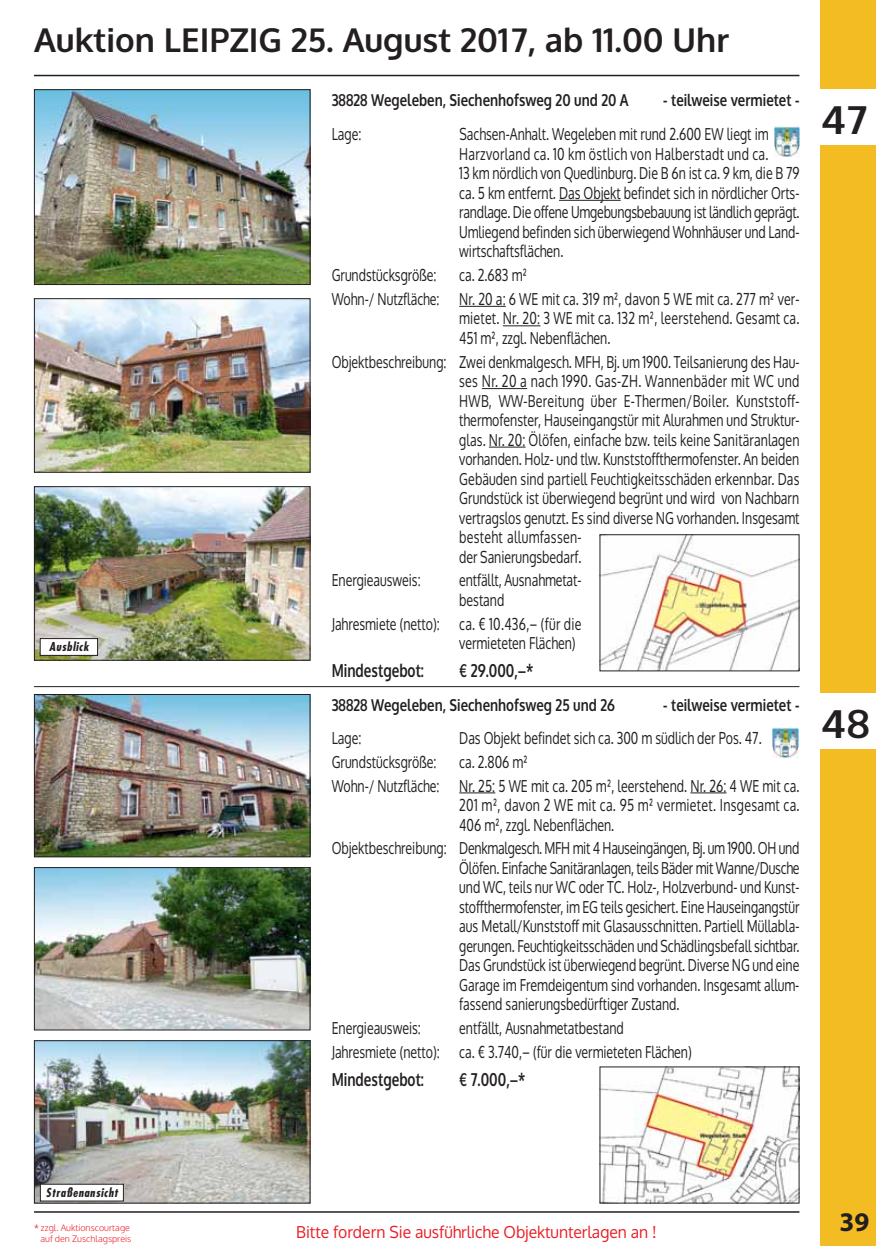
<style>
.page{position:relative;width:876px;height:1246px;background:#fff}
.page>*{position:absolute;margin:0;border:0;box-sizing:border-box;transform-origin:0 0}
.t1{font:700 39px "Oxygen";color:#231f20;scale:1.05 1}
.t2{font:700 33px "Oxygen";color:#231f20}
.t3{font:700 27px "Myriad Pro";color:#231f20}
.t4{font:700 18px "Oxygen";color:#231f20;scale:.75 1}
.t5{font:16.5px/19.5px "Oxygen";color:#231f20;scale:.75 1}
.t6{font:700 16.5px "Oxygen";color:#231f20;scale:.8 1}
.t7{font:16.5px/19.5px "Oxygen";letter-spacing:.02em;color:#231f20;scale:.75 1}
.t8{font:16.5px/19.5px "Oxygen";letter-spacing:.025em;color:#231f20;scale:.75 1}
.t9{font:16.5px "Oxygen";color:#ed1c24;scale:.95 1}
.t10{font:italic 700 condensed 12px "Futura";letter-spacing:.05em;color:#231f20}
.t11{font:300 9px/10.5px "Oxygen";color:#ed1c24;text-align:right}
</style>
<div class="page">
<div style="left:821px;top:0;width:55px;height:1246px;background:#f4bc23"></div>
<hr style="left:34px;top:1211px;width:765px;height:2px;background:#231f20">
<hr style="left:34px;top:75px;width:765px;height:1px;background:#231f20">
<div style="left:816px;top:693px;width:60px;height:55px;background:#fff"></div>
<hr style="left:34px;top:686px;width:765px;height:1px;background:#231f20">
<hr style="left:559px;top:200px;width:62px;height:1px;background:#231f20">
<hr style="left:459px;top:306px;width:47px;height:1px;background:#231f20">
<hr style="left:503px;top:325px;width:37px;height:1px;background:#231f20">
<hr style="left:482px;top:388px;width:45px;height:1px;background:#231f20">
<hr style="left:489px;top:447px;width:36px;height:1px;background:#231f20">
<img style="left:36px;top:91px;width:272px;height:192px">
<div style="left:34px;top:89px;width:276px;height:196px;border:1px solid #231f20"></div>
<img style="left:36px;top:300px;width:272px;height:171px">
<div style="left:34px;top:298px;width:276px;height:175px;border:1px solid #231f20"></div>
<img style="left:36px;top:488px;width:272px;height:171px">
<div style="left:34px;top:486px;width:276px;height:175px;border:1px solid #231f20"></div>
<div style="left:816px;top:89px;width:60px;height:56px;background:#fff"></div>
<hr style="left:459px;top:792px;width:36px;height:1px;background:#231f20">
<hr style="left:690px;top:792px;width:36px;height:1px;background:#231f20">
<img style="left:36px;top:696px;width:272px;height:159px">
<div style="left:34px;top:694px;width:276px;height:163px;border:1px solid #231f20"></div>
<img style="left:36px;top:869px;width:272px;height:159px">
<div style="left:34px;top:867px;width:276px;height:163px;border:1px solid #231f20"></div>
<img style="left:36px;top:1042px;width:272px;height:159px">
<div style="left:34px;top:1040px;width:276px;height:163px;border:1px solid #231f20"></div>
<img style="left:602px;top:536px;width:195px;height:133px">
<div style="left:600px;top:534px;width:199px;height:137px;border:1px solid #231f20"></div>
<img style="left:774px;top:126px;width:26px;height:30px">
<div style="left:767px;top:726px;width:32px;height:32px;background:linear-gradient(to bottom,#fff,#fff)"></div>
<img style="left:773px;top:727px;width:25px;height:30px">
<div style="left:40px;top:638px;width:58px;height:17px;background:#fff"></div>
<div style="left:40px;top:638px;width:58px;height:18px;border:1px solid #231f20"></div>
<div style="left:40px;top:1184px;width:83px;height:17px;background:#fff"></div>
<div style="left:40px;top:1184px;width:84px;height:17px;border:1px solid #231f20"></div>
<img style="left:602px;top:1068px;width:195px;height:133px">
<h2 class="t2" style="left:34px;top:28px;width:697px">Auktion LEIPZIG 25. August 2017, ab 11.00 Uhr</h2>
<p class="t10" style="left:49px;top:642px;width:41px">Ausblick</p>
<p class="t6" style="left:332px;top:94px;width:373px">38828 Wegeleben, Siechenhofsweg 20 und 20 A</p>
<p class="t6" style="left:663px;top:94px;width:172px">- teilweise vermietet -</p>
<p class="t5" style="left:332px;top:126px;width:41px">Lage:</p>
<p class="t5" style="left:459px;top:126px;width:455px">Sachsen-Anhalt. Wegeleben mit rund 2.600 EW liegt im Harzvorland ca. 10 km östlich von Halberstadt und ca.<br>13 km nördlich von Quedlinburg. Die B 6n ist ca. 9 km, die B 79 ca. 5 km entfernt. Das Objekt befindet sich in nördlicher Orts&shy;randlage. Die offene Umgebungsbebauung ist ländlich geprägt.<br>Umliegend befinden sich überwiegend Wohnhäuser und Land&shy;wirtschaftsflächen.</p>
<p class="t5" style="left:332px;top:267px;width:141px">Grundstücksgröße:</p>
<p class="t5" style="left:332px;top:265px;width:625px;line-height:23.7px;text-indent:128px">ca. 2.683 m²<br>Wohn-/ Nutzfläche: Nr. 20 a: 6 WE mit ca. 319 m², davon 5 WE mit ca. 277 m² ver-</p>
<p class="t7" style="left:459px;top:310px;width:455px">mietet. Nr. 20: 3 WE mit ca. 132 m², leerstehend. Gesamt ca.<br>451 m², zzgl. Nebenflächen.</p>
<p class="t5" style="left:459px;top:354px;width:455px;text-indent:-128px">Objektbeschreibung: Zwei denkmalgesch. MFH, Bj. um 1900. Teilsanierung des Hau&shy;ses Nr. 20 a nach 1990. Gas-ZH. Wannenbäder mit WC und HWB, WW-Bereitung über E-Thermen/Boiler. Kunststoff - thermofenster, Hauseingangstür mit Alurahmen und Struktur&shy;glas. Nr. 20: Ölöfen, einfache bzw. teils keine Sanitäranlagen vorhanden. Holz- und tlw. Kunststoffthermofenster. An beiden Gebäuden sind partiell Feuchtigkeitsschäden erkennbar. Das Grundstück ist überwiegend begrünt und wird von Nachbarn vertragslos genutzt. Es sind diverse NG vorhanden. Insgesamt besteht allumfassen-<br>der Sanierungsbedarf.</p>
<p class="t5" style="left:332px;top:573px;width:120px">Energieausweis:</p>
<p class="t5" style="left:459px;top:573px;width:165px">entfällt, Ausnahmetat&shy;bestand</p>
<p class="t5" style="left:459px;top:616px;width:165px;text-indent:-128px">Jahresmiete (netto): ca. € 10.436,– (für die vermieteten Flächen)</p>
<p class="t4" style="left:332px;top:664px;width:125px">Mindestgebot:</p>
<p class="t4" style="left:459px;top:664px;width:101px">€ 29.000,–*</p>
<p class="t6" style="left:332px;top:699px;width:355px">38828 Wegeleben, Siechenhofsweg 25 und 26</p>
<p class="t6" style="left:663px;top:699px;width:172px">- teilweise vermietet -</p>
<p class="t5" style="left:332px;top:730px;width:41px">Lage:</p>
<p class="t5" style="left:459px;top:730px;width:405px">Das Objekt befindet sich ca. 300 m südlich der Pos. 47.</p>
<p class="t5" style="left:332px;top:754px;width:141px">Grundstücksgröße:</p>
<p class="t5" style="left:332px;top:752px;width:625px;line-height:23.7px;text-indent:128px">ca. 2.806 m²<br>Wohn-/ Nutzfläche: Nr. 25: 5 WE mit ca. 205 m², leerstehend. Nr. 26: 4 WE mit ca.</p>
<p class="t8" style="left:459px;top:797px;width:455px">201 m², davon 2 WE mit ca. 95 m² vermietet. Insgesamt ca.<br>406 m², zzgl. Nebenflächen.</p>
<p class="t5" style="left:459px;top:840px;width:455px;text-align:justify;text-indent:-128px">Objektbeschreibung: Denkmalgesch. MFH mit 4 Hauseingängen, Bj. um 1900. OH und Ölöfen. Einfache Sanitäranlagen, teils Bäder mit Wanne/Dusche und WC, teils nur WC oder TC. Holz-, Holzverbund- und Kunst&shy;stoffthermofenster, im EG teils gesichert. Eine Hauseingangstür aus Metall/Kunststoff mit Glasausschnitten. Partiell Müllabla&shy;gerungen. Feuchtigkeitsschäden und Schädlingsbefall sichtbar.<br>Das Grundstück ist überwiegend begrünt. Diverse NG und eine Garage im Fremdeigentum sind vorhanden. Insgesamt allum&shy;fassend sanierungsbedürftiger Zustand.</p>
<p class="t5" style="left:332px;top:1020px;width:120px">Energieausweis:</p>
<p class="t5" style="left:332px;top:1018px;width:482px;line-height:23.7px;text-indent:128px">entfällt, Ausnahmetatbestand<br>Jahresmiete (netto): ca. € 3.740,– (für die vermieteten Flächen)</p>
<p class="t4" style="left:332px;top:1072px;width:125px">Mindestgebot:</p>
<p class="t4" style="left:459px;top:1072px;width:90px">€ 7.000,–*</p>
<h1 class="t1" style="left:821px;top:105px;width:46px">47</h1>
<h1 class="t1" style="left:821px;top:709px;width:48px">48</h1>
<p class="t10" style="left:46px;top:1187px;width:73px">Straßenansicht</p>
<p class="t11" style="left:34px;top:1223px;width:99px">* zzgl. Auktionscourtage auf den Zuschlagspreis</p>
<p class="t9" style="left:296px;top:1226px;width:381px">Bitte fordern Sie ausführliche Objektunterlagen an !</p>
<h3 class="t3" style="left:840px;top:1206px;width:31px">39</h3>
</div>
